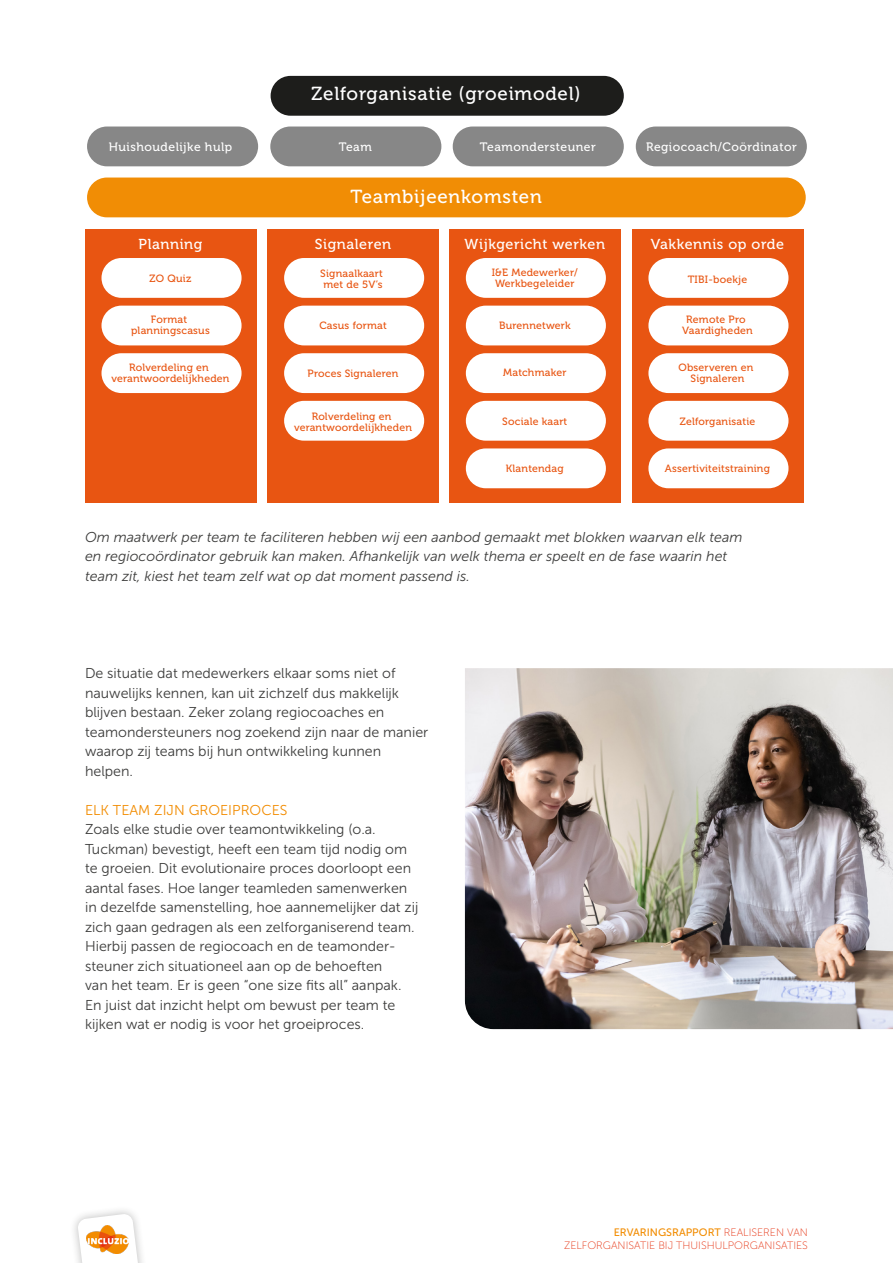
<style>
.page{position:relative;width:893px;height:1263px;background:#fff}
.page>*{position:absolute;margin:0;border:0;box-sizing:border-box;transform-origin:0 0}
.t1{font:18.75px "Museo 500";letter-spacing:.04em;color:#fff}
.t2{font:14.4px "Museo 500";letter-spacing:.04em;color:#fff}
.t3{font:14.25px/19.5px "Museo Sans 300";color:#3c3c3b}
.t4{font:italic 14.25px/19.5px "Museo Sans 300";color:#3c3c3b}
.t5{font:14.25px "Museo Sans 300";color:#f28c00}
.t6{font:12.15px "Museo 500";letter-spacing:.04em;color:#fff}
.t7{font:10.8px "Museo Sans 100";color:#e63312}
.t8{font:10.8px "Museo Sans 500";color:#f28c00}
.t9{font:10.5px/11.1px "Museo 500";letter-spacing:.02em;color:#e85512;text-align:center}
.s1{font-family:"Museo Sans 100";color:#e63312}
</style>
<div class="page">
<div style="left:69px;top:1205px;width:78px;height:58px;background:#1d1d1b;opacity:.3"></div>
<svg style="left:77px;top:1213px;width:62px;height:50px"></svg>
<img style="left:86px;top:1225px;width:43px;height:28px">
<div style="left:85px;top:229px;width:171px;height:273px;background:#e85512"></div>
<div style="left:101px;top:258px;width:141px;height:40px;background:#fff;border-radius:20px"></div>
<div style="left:87px;top:178px;width:719px;height:39px;background:#f18d05;border-radius:20px"></div>
<div style="left:87px;top:127px;width:171px;height:39px;background:#878787;border-radius:20px"></div>
<div style="left:270px;top:127px;width:171px;height:39px;background:#878787;border-radius:20px"></div>
<div style="left:453px;top:127px;width:171px;height:39px;background:#878787;border-radius:20px"></div>
<div style="left:636px;top:127px;width:171px;height:39px;background:#878787;border-radius:20px"></div>
<div style="left:101px;top:306px;width:141px;height:39px;background:#fff;border-radius:20px"></div>
<div style="left:101px;top:353px;width:141px;height:40px;background:#fff;border-radius:20px"></div>
<div style="left:268px;top:229px;width:171px;height:273px;background:#e85512"></div>
<div style="left:284px;top:258px;width:140px;height:40px;background:#fff;border-radius:20px"></div>
<div style="left:284px;top:306px;width:140px;height:39px;background:#fff;border-radius:20px"></div>
<div style="left:284px;top:353px;width:140px;height:40px;background:#fff;border-radius:20px"></div>
<div style="left:284px;top:401px;width:140px;height:40px;background:#fff;border-radius:20px"></div>
<div style="left:449px;top:229px;width:172px;height:273px;background:#e85512"></div>
<div style="left:466px;top:258px;width:140px;height:40px;background:#fff;border-radius:20px"></div>
<div style="left:271px;top:76px;width:353px;height:40px;background:#1d1d1b;border-radius:20px"></div>
<div style="left:466px;top:306px;width:140px;height:39px;background:#fff;border-radius:20px"></div>
<div style="left:466px;top:353px;width:140px;height:40px;background:#fff;border-radius:20px"></div>
<div style="left:466px;top:401px;width:140px;height:40px;background:#fff;border-radius:20px"></div>
<div style="left:632px;top:229px;width:171px;height:273px;background:#e85512"></div>
<div style="left:648px;top:258px;width:140px;height:40px;background:#fff;border-radius:20px"></div>
<div style="left:648px;top:306px;width:140px;height:39px;background:#fff;border-radius:20px"></div>
<div style="left:648px;top:353px;width:140px;height:40px;background:#fff;border-radius:20px"></div>
<div style="left:648px;top:401px;width:140px;height:40px;background:#fff;border-radius:20px"></div>
<div style="left:466px;top:448px;width:140px;height:40px;background:#fff;border-radius:20px"></div>
<div style="left:648px;top:448px;width:140px;height:40px;background:#fff;border-radius:20px"></div>
<img style="left:465px;top:668px;width:428px;height:361px">
<h1 class="t1" style="left:312px;top:84px;width:271px">Zelforganisatie (groeimodel)</h1>
<p class="t6" style="left:109px;top:140px;width:125px">Huishoudelijke hulp</p>
<p class="t6" style="left:339px;top:140px;width:35px">Team</p>
<p class="t6" style="left:480px;top:140px;width:117px">Teamondersteuner</p>
<p class="t6" style="left:646px;top:140px;width:152px">Regiocoach/Coördinator</p>
<p class="t2" style="left:139px;top:236px;width:65px">Planning</p>
<p class="t9" style="left:150px;top:273px;width:43px">ZO Quiz</p>
<p class="t9" style="left:131px;top:314px;width:80px">Format planningscasus</p>
<p class="t9" style="left:111px;top:362px;width:120px">Rolverdeling en verantwoordelijkheden</p>
<h1 class="t1" style="left:350px;top:186px;width:193px">Teambijeenkomsten</h1>
<p class="t2" style="left:315px;top:236px;width:78px">Signaleren</p>
<p class="t9" style="left:320px;top:268px;width:64px">Signaalkaart met de 5V’s</p>
<p class="t9" style="left:319px;top:320px;width:69px">Casus format</p>
<p class="t9" style="left:308px;top:368px;width:92px">Proces Signaleren</p>
<p class="t9" style="left:294px;top:411px;width:120px">Rolverdeling en verantwoordelijkheden</p>
<p class="t2" style="left:465px;top:236px;width:142px">Wijkgericht werken</p>
<p class="t9" style="left:492px;top:267px;width:88px">I&amp;E Medewerker/<br>Werkbegeleider</p>
<p class="t9" style="left:499px;top:320px;width:73px">Burennetwerk</p>
<p class="t9" style="left:503px;top:367px;width:65px">Matchmaker</p>
<p class="t9" style="left:502px;top:416px;width:67px">Sociale kaart</p>
<p class="t2" style="left:651px;top:236px;width:135px">Vakkennis op orde</p>
<p class="t9" style="left:688px;top:274px;width:61px">TIBI-boekje</p>
<p class="t9" style="left:682px;top:314px;width:72px">Remote Pro<br>Vaardigheden</p>
<p class="t9" style="left:679px;top:362px;width:76px">Observeren en<br>Signaleren</p>
<p class="t9" style="left:680px;top:416px;width:77px">Zelforganisatie</p>
<p class="t9" style="left:506px;top:463px;width:59px">Klantendag</p>
<p class="t9" style="left:665px;top:463px;width:107px">Assertiviteitstraining</p>
<p class="t4" style="left:85px;top:527px;width:659px">Om maatwerk per team te faciliteren hebben wij een aanbod gemaakt met blokken waarvan elk team en regiocoördinator gebruik kan maken. Afhankelijk van welk thema er speelt en de fase waarin het team zit, kiest het team zelf wat op dat moment passend is.</p>
<p class="t3" style="left:85px;top:663px;width:345px">De situatie dat medewerkers elkaar soms niet of nauwelijks kennen, kan uit zichzelf dus makkelijk blijven bestaan. Zeker zolang regiocoaches en teamondersteuners nog zoekend zijn naar de manier waarop zij teams bij hun ontwikkeling kunnen helpen.</p>
<p class="t5" style="left:85px;top:802px;width:204px">ELK TEAM ZIJN GROEIPROCES</p>
<p class="t3" style="left:85px;top:819px;width:335px">Zoals elke studie over teamontwikkeling (o.a.<br>Tuckman) bevestigt, heeft een team tijd nodig om te groeien. Dit evolutionaire proces doorloopt een aantal fases. Hoe langer teamleden samenwerken in dezelfde samenstelling, hoe aannemelijker dat zij zich gaan gedragen als een zelforganiserend team.<br>Hierbij passen de regiocoach en de teamonder&shy;steuner zich situationeel aan op de behoeften<br>van het team. Er is geen “one size fits all” aanpak.<br>En juist dat inzicht helpt om bewust per team te kijken wat er nodig is voor het groeiproces.</p>
<p class="t8" style="left:614px;top:1226px;width:196px">ERVARINGSRAPPORT <span class="s1">REALISEREN VAN</span></p>
<p class="t7" style="left:564px;top:1239px;width:245px">ZELFORGANISATIE BIJ THUISHULPORGANISATIES</p>
</div>
